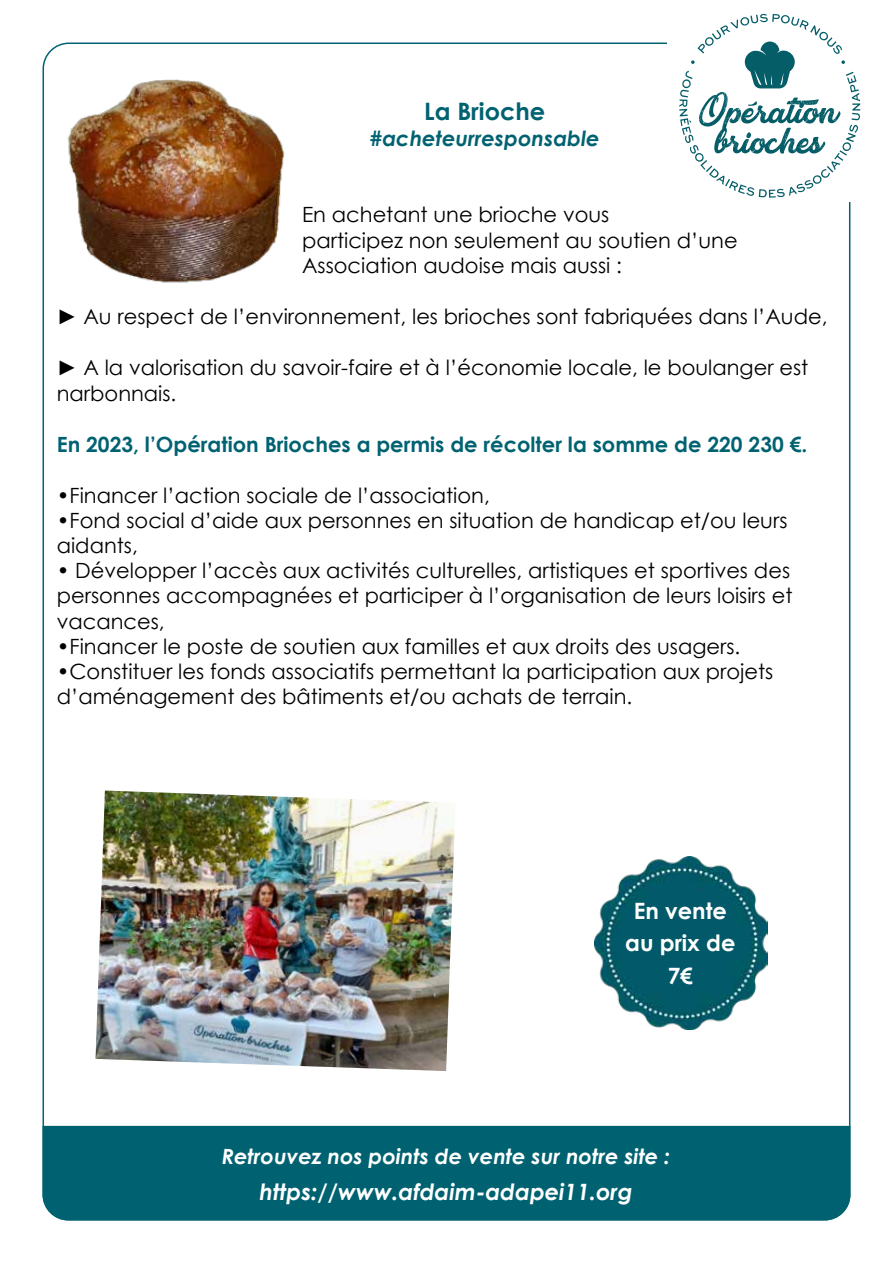
<style>
.page{position:relative;width:893px;height:1263px;background:#fff}
.page>*{position:absolute;margin:0;border:0;box-sizing:border-box;transform-origin:0 0}
.t1{font:700 24px "Century Gothic";color:#006271}
.t2{font:italic 700 22.5px "Century Gothic";color:#fff}
.t3{font:700 22.5px/32.4px "Century Gothic";color:#fff;text-align:center}
.t4{font:21px/25.2px "Century Gothic";color:#000}
.t5{font:700 21px "Century Gothic";color:#006271}
.t6{font:italic 700 21px "Century Gothic";color:#fff}
.t7{font:italic 700 21px "Century Gothic";color:#006271}
</style>
<div class="page">
<img style="left:67px;top:79px;width:218px;height:204px">
<div style="left:43px;top:1126px;width:807px;height:94px;background:#006271"></div>
<img style="left:96px;top:790px;width:359px;height:281px">
<img style="left:595px;top:856px;width:172px;height:174px">
<svg style="left:679px;top:14px;width:181px;height:184px"></svg>
<p class="t1" style="left:424px;top:93px;width:122px">La Brioche</p>
<p class="t7" style="left:370px;top:122px;width:231px">#acheteurresponsable</p>
<p class="t4" style="left:302px;top:202px;width:437px">En achetant une brioche vous<br>participez non seulement au soutien d’une<br>Association audoise mais aussi :</p>
<p class="t4" style="left:57px;top:304px;width:772px">► Au respect de l’environnement, les brioches sont fabriquées dans l’Aude,</p>
<p class="t4" style="left:57px;top:355px;width:753px">► A la valorisation du savoir-faire et à l’économie locale, le boulanger est narbonnais.</p>
<p class="t5" style="left:57px;top:428px;width:752px">En 2023, l’Opération Brioches a permis de récolter la somme de 220 230 €.</p>
<p class="t4" style="left:57px;top:482px;width:434px">•Financer l’action sociale de l’association,</p>
<p class="t4" style="left:57px;top:507px;width:732px">•Fond social d’aide aux personnes en situation de handicap et/ou leurs aidants,</p>
<p class="t4" style="left:57px;top:558px;width:737px">• Développer l’accès aux activités culturelles, artistiques et sportives des personnes accompagnées et participer à l’organisation de leurs loisirs et vacances,</p>
<p class="t4" style="left:57px;top:633px;width:685px">•Financer le poste de soutien aux familles et aux droits des usagers.</p>
<p class="t4" style="left:57px;top:658px;width:718px">•Constituer les fonds associatifs permettant la participation aux projets d’aménagement des bâtiments et/ou achats de terrain.</p>
<p class="t3" style="left:625px;top:894px;width:112px">En vente au prix de<br>7€</p>
<p class="t6" style="left:222px;top:1140px;width:450px">Retrouvez nos points de vente sur notre site :</p>
<p class="t2" style="left:260px;top:1174px;width:375px">https://www.afdaim-adapei11.org</p>
</div>
